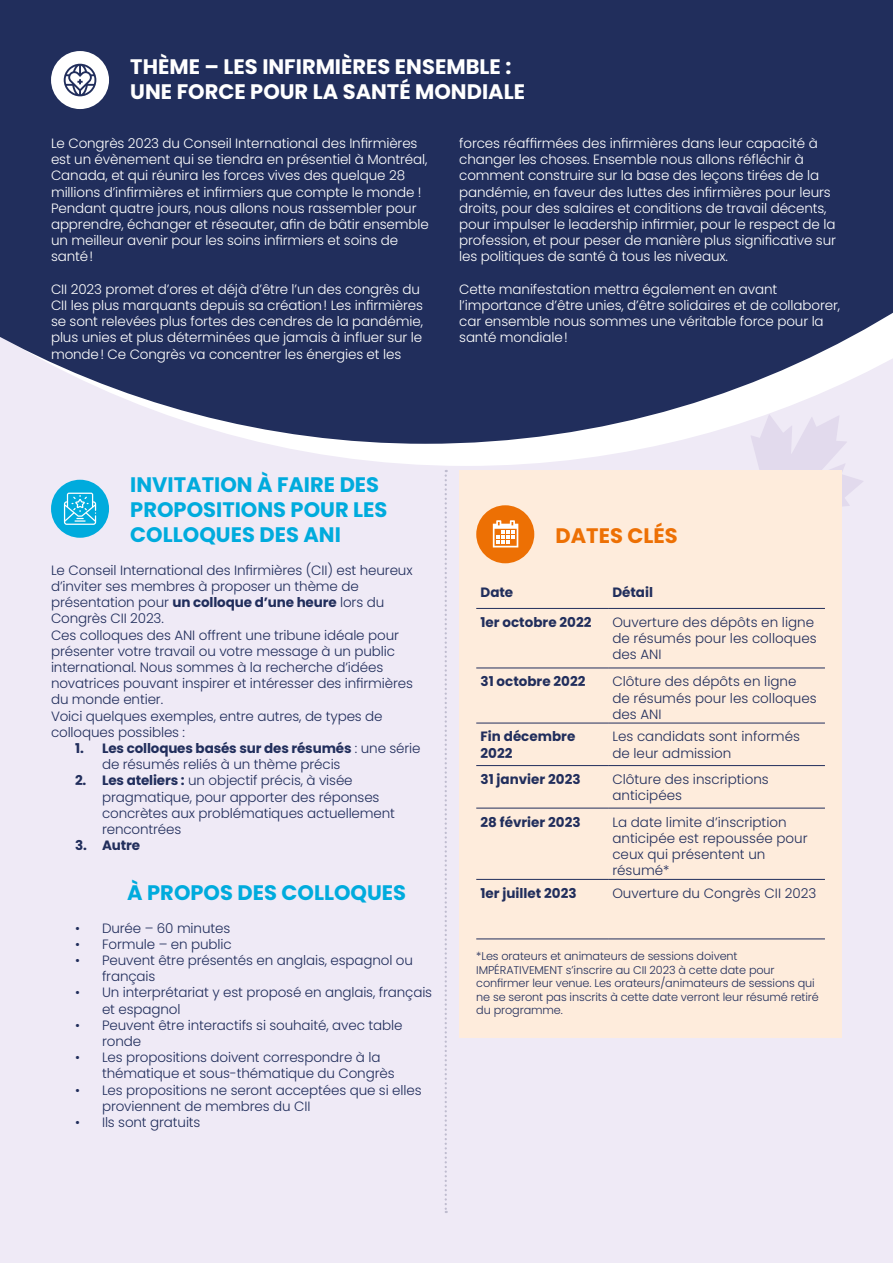
<style>
.page{position:relative;width:893px;height:1263px;background:#fff}
.page>*{position:absolute;margin:0;border:0;box-sizing:border-box;transform-origin:0 0}
.t1{font:700 21px/25.2px "Poppins";color:#00abdd}
.t2{font:700 21px/25.2px "Poppins";color:#fff}
.t3{font:700 21px "Poppins";color:#ed7004}
.t4{font:300 13.5px/16.2px "Poppins";letter-spacing:-.01em;color:#212e5c}
.t5{font:300 13.5px/16.2px "Poppins";letter-spacing:-.01em;color:#fff}
.t6{font:700 13.5px/16.2px "Poppins";color:#212e5c}
.t7{font:300 11.25px/13.5px "Poppins";letter-spacing:-.01em;color:#212e5c}
.s1{font-weight:700}
</style>
<div class="page">
<div style="left:0;top:306px;width:893px;height:957px;background:#efeaf6"></div>
<svg style="left:271px;top:444px;width:391px;height:22px;fill:#fff"></svg>
<svg style="left:0;top:0;width:893px;height:444px;fill:#212e5c"></svg>
<svg style="left:748px;top:414px;width:116px;height:92px"></svg>
<div style="left:51px;top:51px;width:58px;height:58px;background:#fff;border-radius:50%"></div>
<svg style="left:64px;top:64px;width:32px;height:32px"></svg>
<div style="left:51px;top:480px;width:58px;height:58px;background:#00abdd;border-radius:50%"></div>
<svg style="left:64px;top:493px;width:32px;height:32px"></svg>
<svg style="left:445px;top:470px;width:2px;height:743px"></svg>
<div style="left:459px;top:470px;width:383px;height:567px;background:#feecdc"></div>
<div style="left:476px;top:505px;width:58px;height:58px;background:#ed7004;border-radius:50%"></div>
<svg style="left:493px;top:520px;width:25px;height:27px"></svg>
<hr style="left:476px;top:608px;width:132px;height:1px;background:#212e5c">
<hr style="left:608px;top:608px;width:217px;height:1px;background:#212e5c">
<hr style="left:476px;top:668px;width:132px;height:1px;background:#212e5c">
<hr style="left:608px;top:668px;width:217px;height:1px;background:#212e5c">
<hr style="left:476px;top:723px;width:132px;height:1px;background:#212e5c">
<hr style="left:608px;top:723px;width:217px;height:1px;background:#212e5c">
<hr style="left:476px;top:765px;width:132px;height:1px;background:#212e5c">
<hr style="left:608px;top:765px;width:217px;height:1px;background:#212e5c">
<hr style="left:476px;top:808px;width:132px;height:1px;background:#212e5c">
<hr style="left:608px;top:808px;width:217px;height:1px;background:#212e5c">
<hr style="left:476px;top:879px;width:132px;height:1px;background:#212e5c">
<hr style="left:608px;top:879px;width:217px;height:1px;background:#212e5c">
<hr style="left:476px;top:938px;width:132px;height:1px;background:#212e5c">
<hr style="left:608px;top:938px;width:217px;height:1px;background:#212e5c">
<h1 class="t2" style="left:130px;top:54px;width:396px">THÈME – LES INFIRMIÈRES ENSEMBLE :<br>UNE FORCE POUR LA SANTÉ MONDIALE</h1>
<p class="t5" style="left:51px;top:135px;width:379px">Le Congrès 2023 du Conseil International des Infirmières est un évènement qui se tiendra en présentiel à Montréal, Canada, et qui réunira les forces vives des quelque 28 millions d’infirmières et infirmiers que compte le monde !<br>Pendant quatre jours, nous allons nous rassembler pour apprendre, échanger et réseauter, afin de bâtir ensemble un meilleur avenir pour les soins infirmiers et soins de santé!</p>
<p class="t5" style="left:51px;top:281px;width:374px">CII 2023 promet d’ores et déjà d’être l’un des congrès du CII les plus marquants depuis sa création! Les infirmières se sont relevées plus fortes des cendres de la pandémie, plus unies et plus déterminées que jamais à influer sur le monde! Ce Congrès va concentrer les énergies et les</p>
<p class="t5" style="left:459px;top:135px;width:378px">forces réaffirmées des infirmières dans leur capacité à changer les choses. Ensemble nous allons réfléchir à comment construire sur la base des leçons tirées de la pandémie, en faveur des luttes des infirmières pour leurs droits, pour des salaires et conditions de travail décents, pour impulser le leadership infirmier, pour le respect de la profession, et pour peser de manière plus significative sur les politiques de santé à tous les niveaux.</p>
<p class="t5" style="left:459px;top:281px;width:382px">Cette manifestation mettra également en avant l’importance d’être unies, d’être solidaires et de collaborer, car ensemble nous sommes une véritable force pour la santé mondiale!</p>
<h1 class="t1" style="left:130px;top:472px;width:259px">INVITATION À FAIRE DES<br>PROPOSITIONS POUR LES<br>COLLOQUES DES ANI</h1>
<p class="t4" style="left:51px;top:562px;width:364px">Le Conseil International des Infirmières (CII) est heureux d’inviter ses membres à proposer un thème de présentation pour <span class="s1">un colloque d’une heure</span> lors du Congrès CII 2023.<br>Ces colloques des ANI offrent une tribune idéale pour présenter votre travail ou votre message à un public international. Nous sommes à la recherche d’idées novatrices pouvant inspirer et intéresser des infirmières du monde entier.<br>Voici quelques exemples, entre autres, de types de colloques possibles :</p>
<p class="t4" style="left:102px;top:740px;width:320px;text-indent:-27px"><span class="s1">1. Les colloques basés sur des résumés</span> : une série de résumés reliés à un thème précis</p>
<p class="t4" style="left:102px;top:773px;width:294px;text-indent:-27px"><span class="s1">2. Les ateliers :</span> un objectif précis, à visée pragmatique, pour apporter des réponses concrètes aux problématiques actuellement rencontrées</p>
<p class="t6" style="left:75px;top:837px;width:67px">3. Autre</p>
<h1 class="t1" style="left:127px;top:880px;width:280px">À PROPOS DES COLLOQUES</h1>
<p class="t4" style="left:75px;top:920px;width:157px">• Durée – 60 minutes</p>
<p class="t4" style="left:75px;top:936px;width:158px">• Formule – en public</p>
<p class="t4" style="left:102px;top:952px;width:312px;text-indent:-27px">• Peuvent être présentés en anglais, espagnol ou français</p>
<p class="t4" style="left:102px;top:985px;width:332px;text-indent:-27px">• Un interprétariat y est proposé en anglais, français et espagnol</p>
<p class="t4" style="left:102px;top:1017px;width:302px;text-indent:-27px">• Peuvent être interactifs si souhaité, avec table ronde</p>
<p class="t4" style="left:102px;top:1049px;width:294px;text-indent:-27px">• Les propositions doivent correspondre à la thématique et sous-thématique du Congrès</p>
<p class="t4" style="left:102px;top:1082px;width:321px;text-indent:-27px">• Les propositions ne seront acceptées que si elles proviennent de membres du CII</p>
<p class="t4" style="left:75px;top:1114px;width:127px">• Ils sont gratuits</p>
<h1 class="t3" style="left:556px;top:523px;width:124px">DATES CLÉS</h1>
<p class="t6" style="left:480px;top:584px;width:34px">Date</p>
<p class="t6" style="left:612px;top:584px;width:42px">Détail</p>
<p class="t6" style="left:480px;top:614px;width:112px">1er octobre 2022</p>
<p class="t4" style="left:612px;top:614px;width:206px">Ouverture des dépôts en ligne de résumés pour les colloques des ANI</p>
<p class="t6" style="left:480px;top:674px;width:107px">31 octobre 2022</p>
<p class="t4" style="left:612px;top:674px;width:206px">Clôture des dépôts en ligne de résumés pour les colloques des ANI</p>
<p class="t6" style="left:480px;top:729px;width:96px">Fin décembre<br>2022</p>
<p class="t4" style="left:612px;top:729px;width:189px">Les candidats sont informés de leur admission</p>
<p class="t6" style="left:480px;top:771px;width:102px">31 janvier 2023</p>
<p class="t4" style="left:612px;top:771px;width:158px">Clôture des inscriptions anticipées</p>
<p class="t6" style="left:480px;top:814px;width:102px">28 février 2023</p>
<p class="t4" style="left:612px;top:814px;width:197px">La date limite d’inscription anticipée est repoussée pour ceux qui présentent un résumé*</p>
<p class="t6" style="left:480px;top:885px;width:98px">1er juillet 2023</p>
<p class="t4" style="left:612px;top:885px;width:206px">Ouverture du Congrès CII 2023</p>
<p class="t7" style="left:476px;top:950px;width:344px">*Les orateurs et animateurs de sessions doivent IMPÉRATIVEMENT s’inscrire au CII 2023 à cette date pour confirmer leur venue. Les orateurs/animateurs de sessions qui ne se seront pas inscrits à cette date verront leur résumé retiré du programme.</p>
</div>
